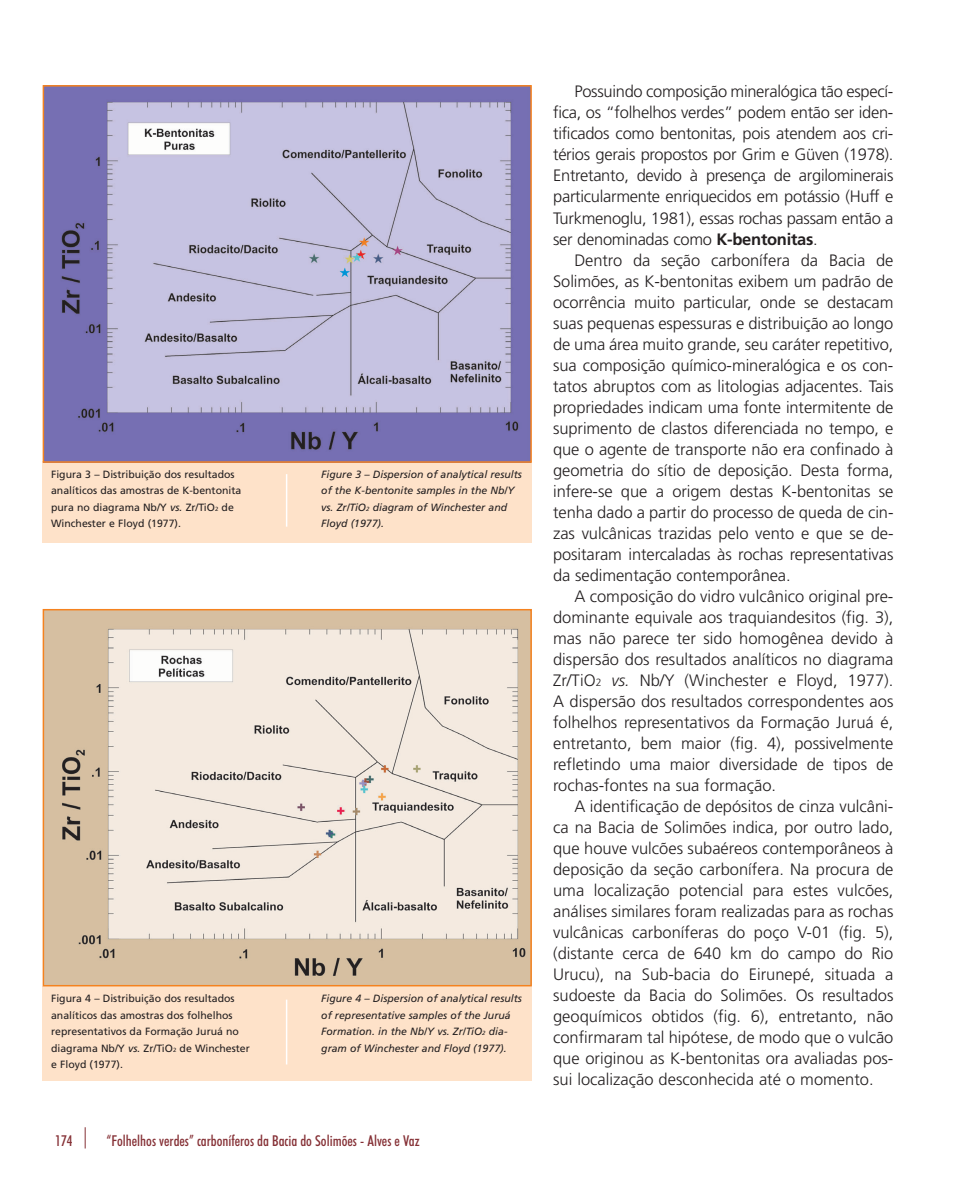
<style>
.page{position:relative;width:977px;height:1190px;background:#fff}
.page>*{position:absolute;margin:0;border:0;box-sizing:border-box;transform-origin:0 0}
.t1{font:300 16.5px/21px "Frutiger";letter-spacing:-.005em;color:#231f20;text-align:justify}
.t2{font:500 condensed 15px "Futura BT";color:#853035}
.t3{font:10.5px/16.5px "Frutiger";color:#231f20}
.t4{font:italic 10.5px/16.5px "Frutiger";color:#231f20}
.s1{font-style:italic}
.s2{font-size:6px}
.s3{font-weight:700}
.s4{font-size:10.5px}
</style>
<div class="page">
<svg style="left:85px;top:1127px;width:1px;height:21px"></svg>
<div style="left:43px;top:461px;width:489px;height:81px;background:#fee2c9"></div>
<hr style="left:286px;top:474px;width:1px;height:52px;background:#fff">
<div style="left:43px;top:985px;width:489px;height:95px;background:#fee2c9"></div>
<hr style="left:286px;top:999px;width:1px;height:65px;background:#fff">
<img style="left:46px;top:88px;width:483px;height:372px">
<div style="left:43px;top:85px;width:489px;height:378px;border:2px solid #f5821f"></div>
<img style="left:46px;top:612px;width:483px;height:371px">
<div style="left:43px;top:609px;width:489px;height:377px;border:2px solid #f5821f"></div>
<p class="t3" style="left:51px;top:466px;width:192px">Figura 3 – Distribuição dos resultados analíticos das amostras de K-bentonita pura no diagrama Nb/Y <span class="s1">vs.</span> Zr/TiO<span class="s2">2</span> de Winchester e Floyd (1977).</p>
<p class="t4" style="left:321px;top:466px;width:202px">Figure 3 – Dispersion of analytical results of the K-bentonite samples in the Nb/Y vs. Zr/TiO<span class="s2">2</span> diagram of Winchester and Floyd (1977).</p>
<p class="t3" style="left:51px;top:991px;width:200px">Figura 4 – Distribuição dos resultados analíticos das amostras dos folhelhos representativos da Formação Juruá no diagrama Nb/Y <span class="s1">vs.</span> Zr/TiO<span class="s2">2</span> de Winchester e Floyd (1977).</p>
<p class="t4" style="left:321px;top:991px;width:202px">Figure 4 – Dispersion of analytical results of representative samples of the Juruá Formation. in the Nb/Y vs. Zr/TiO<span class="s2">2</span> dia&shy;gram of Winchester and Floyd (1977).</p>
<p class="t2" style="left:55px;top:1135px;width:19px">174</p>
<p class="t2" style="left:106px;top:1135px;width:315px">“Folhelhos verdes” carboníferos da Bacia do Solimões - Alves e Vaz</p>
<p class="t1" style="left:553px;top:82px;width:342px;text-indent:21px">Possuindo composição mineralógica tão especí&shy;fica, os “folhelhos verdes” podem então ser iden&shy;tificados como bentonitas, pois atendem aos cri&shy;térios gerais propostos por Grim e Güven (1978).<br>Entretanto, devido à presença de argilominerais particularmente enriquecidos em potássio (Huff e Turkmenoglu, 1981), essas rochas passam então a ser denominadas como <span class="s3">K-bentonitas</span>.</p>
<p class="t1" style="left:553px;top:250px;width:342px;text-indent:21px">Dentro da seção carbonífera da Bacia de Solimões, as K-bentonitas exibem um padrão de ocorrência muito particular, onde se destacam suas pequenas espessuras e distribuição ao longo de uma área muito grande, seu caráter repetitivo, sua composição químico-mineralógica e os con&shy;tatos abruptos com as litologias adjacentes. Tais propriedades indicam uma fonte intermitente de suprimento de clastos diferenciada no tempo, e que o agente de transporte não era confinado à geometria do sítio de deposição. Desta forma, infere-se que a origem destas K-bentonitas se tenha dado a partir do processo de queda de cin&shy;zas vulcânicas trazidas pelo vento e que se de&shy;positaram intercaladas às rochas representativas da sedimentação contemporânea.</p>
<p class="t1" style="left:553px;top:586px;width:342px;text-indent:21px">A composição do vidro vulcânico original pre&shy;dominante equivale aos traquiandesitos (fig. 3), mas não parece ter sido homogênea devido à dispersão dos resultados analíticos no diagrama Zr/TiO<span class="s4">2</span> <span class="s1">vs.</span> Nb/Y (Winchester e Floyd, 1977).<br>A dispersão dos resultados correspondentes aos folhelhos representativos da Formação Juruá é, entretanto, bem maior (fig. 4), possivelmente refletindo uma maior diversidade de tipos de rochas-fontes na sua formação.</p>
<p class="t1" style="left:553px;top:796px;width:342px;text-indent:21px">A identificação de depósitos de cinza vulcâni&shy;ca na Bacia de Solimões indica, por outro lado, que houve vulcões subaéreos contemporâneos à deposição da seção carbonífera. Na procura de uma localização potencial para estes vulcões, análises similares foram realizadas para as rochas vulcânicas carboníferas do poço V-01 (fig. 5), (distante cerca de 640 km do campo do Rio Urucu), na Sub-bacia do Eirunepé, situada a sudoeste da Bacia do Solimões. Os resultados geoquímicos obtidos (fig. 6), entretanto, não confirmaram tal hipótese, de modo que o vulcão que originou as K-bentonitas ora avaliadas pos&shy;sui localização desconhecida até o momento.</p>
</div>
